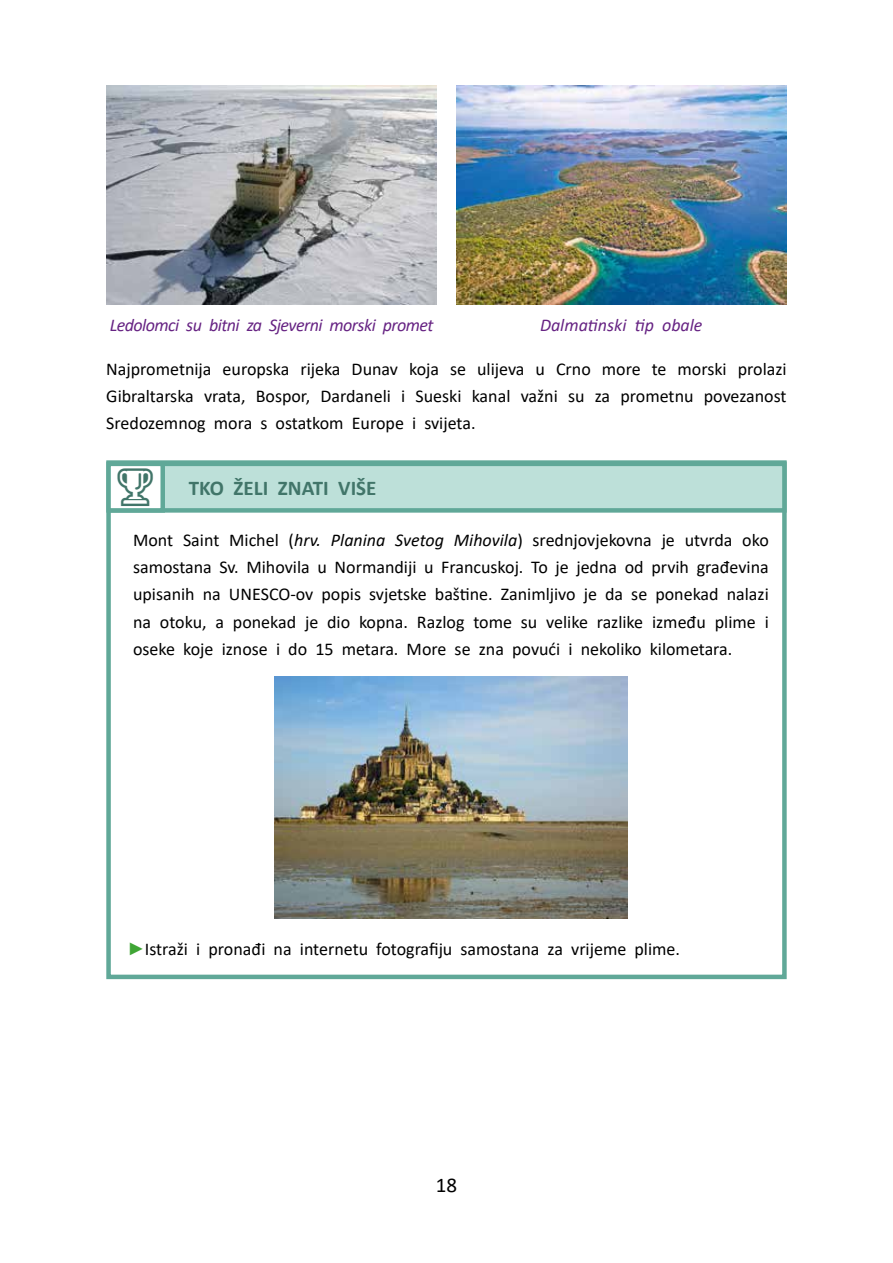
<style>
.page{position:relative;width:893px;height:1263px;background:#fff}
.page>*{position:absolute;margin:0;border:0;box-sizing:border-box;transform-origin:0 0}
.t1{font:700 21px "Calibri";color:#417569}
.t2{font:21px "Calibri";color:#000}
.t3{font:18px/27px "Calibri";color:#000;text-align:justify}
.t4{font:italic 18px "Calibri";letter-spacing:-.03em;color:#662383}
.t5{font:italic 18px "Calibri";color:#662383}
.s1{font-style:italic}
.s2{font-family:"Arial";color:#3fa535}
</style>
<div class="page">
<img style="left:106px;top:85px;width:330px;height:220px">
<img style="left:457px;top:85px;width:330px;height:220px">
<svg style="left:106px;top:515px;width:681px;height:465px"></svg>
<img style="left:275px;top:677px;width:352px;height:241px">
<svg style="left:106px;top:460px;width:681px;height:55px;background:#b1d7cf"></svg>
<p class="t4" style="left:110px;top:313px;width:325px">Ledolomci su bitni za Sjeverni morski promet</p>
<p class="t5" style="left:540px;top:313px;width:164px">Dalmatinski tip obale</p>
<p class="t3" style="left:106px;top:355px;width:682px">Najprometnija europska rijeka Dunav koja se ulijeva u Crno more te morski prolazi Gibraltarska vrata, Bospor, Dardaneli i Sueski kanal važni su za prometnu povezanost Sredozemnog mora s ostatkom Europe i svijeta.</p>
<p class="t1" style="left:189px;top:473px;width:189px">TKO ŽELI ZNATI VIŠE</p>
<p class="t3" style="left:133px;top:526px;width:637px">Mont Saint Michel (<span class="s1">hrv. Planina Svetog Mihovila</span>) srednjovjekovna je utvrda oko samostana Sv. Mihovila u Normandiji u Francuskoj. To je jedna od prvih građevina upisanih na UNESCO-ov popis svjetske baštine. Zanimljivo je da se ponekad nalazi na otoku, a ponekad je dio kopna. Razlog tome su velike razlike između plime i oseke koje iznose i do 15 metara. More se zna povući i nekoliko kilometara.</p>
<p class="t3" style="left:128px;top:935px;width:554px"><span class="s2">►</span>Istraži i pronađi na internetu fotografiju samostana za vrijeme plime.</p>
<p class="t2" style="left:436px;top:1170px;width:23px">18</p>
</div>
